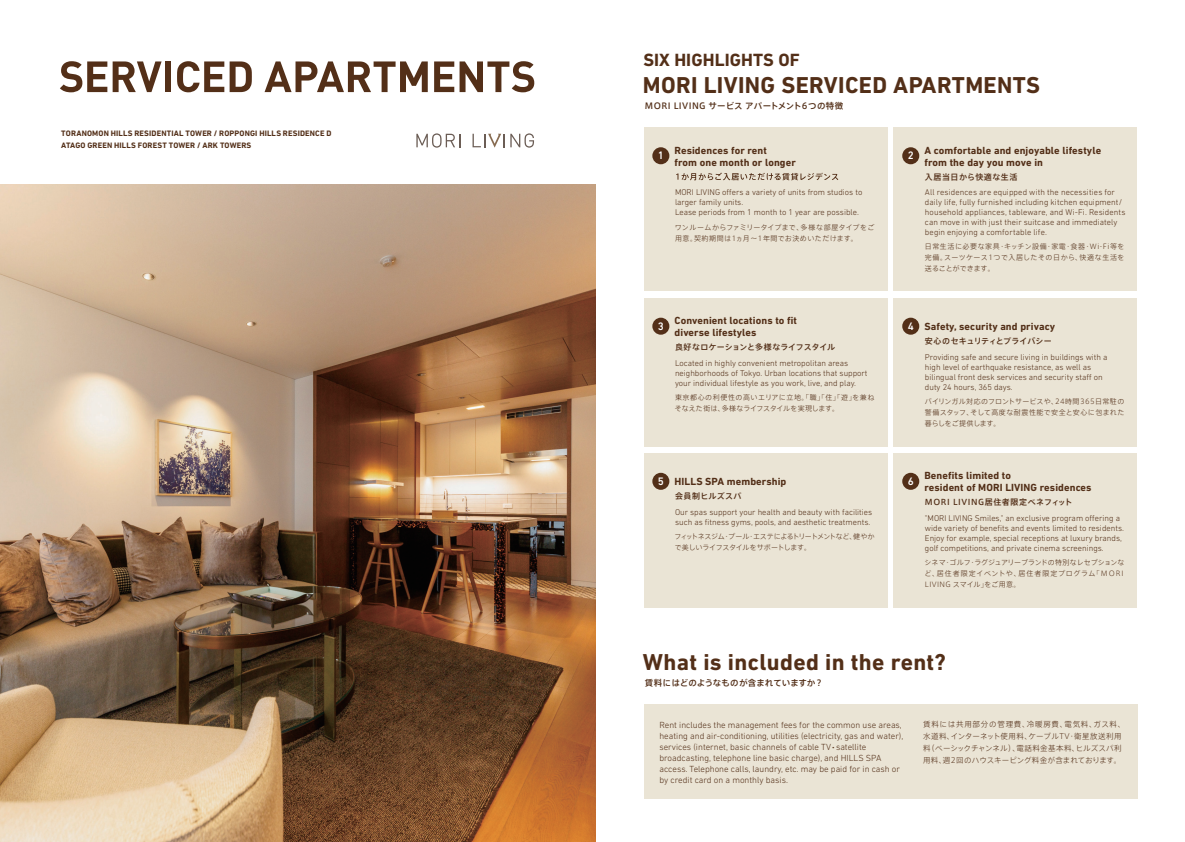
<style>
.page{position:relative;width:1185px;height:842px;background:#fff}
.page>*{position:absolute;margin:0;border:0;box-sizing:border-box;transform-origin:0 0}
.t1{font:700 23.4px "DIN Next LT Pro";letter-spacing:.015em;color:#532f18}
.t2{font:700 18px "DIN Next LT Pro";letter-spacing:.005em;color:#532f18}
.t3{font:500 11px "DIN Next LT Pro";color:#fff}
.t4{font:700 10.5px/12px "DIN Next LT Pro";letter-spacing:.01em;color:#532f18}
.t5{font:300 9px/11px "DIN Next LT Pro";color:#532f18}
.t6{font:300 8.5px/10px "DIN Next LT Pro";color:#532f18}
.t7{font:500 8.5px "Axis Std";letter-spacing:.05em;color:#532f18}
.t8{font:500 8.5px "Axis Std";letter-spacing:.02em;color:#532f18}
.t9{font:700 8px/12px "DIN Next LT Pro";letter-spacing:.015em;color:#532f18}
.t10{font:500 8px "Axis Std";letter-spacing:.005em;color:#532f18}
.t11{font:500 8px "Axis Std";letter-spacing:.075em;color:#532f18}
.t12{font:500 8px "Axis Std";letter-spacing:.065em;color:#532f18}
.t13{font:500 8px "Axis Std";letter-spacing:.035em;color:#532f18}
.t14{font:300 7.5px/12px "Axis Std";letter-spacing:.05em;color:#532f18}
.t15{font:300 7px/11px "Axis Std";letter-spacing:.04em;color:#532f18;text-align:justify}
.t16{font:300 7px/11px "Axis Std";letter-spacing:.06em;color:#532f18}
.t17{font:300 7px/11px "Axis Std";letter-spacing:-.05em;color:#532f18}
.s1{font-weight:500;font-size:11px;color:#fff}
.s2{font-family:"Koz Go Pr 6 N";font-weight:400}
</style>
<div class="page">
<svg style="left:416px;top:133px;width:45px;height:15px"></svg>
<svg style="left:472px;top:133px;width:62px;height:15px"></svg>
<svg style="left:60px;top:61px;width:47px;height:31px"></svg>
<svg style="left:113px;top:61px;width:49px;height:31px"></svg>
<div style="left:165px;top:61px;width:6px;height:31px;background:#532f18"></div>
<svg style="left:177px;top:61px;width:47px;height:31px"></svg>
<svg style="left:230px;top:61px;width:22px;height:31px"></svg>
<svg style="left:265px;top:61px;width:163px;height:31px"></svg>
<svg style="left:434px;top:61px;width:20px;height:31px"></svg>
<svg style="left:460px;top:61px;width:74px;height:31px"></svg>
<img style="left:0;top:184px;width:595px;height:658px">
<div style="left:644px;top:704px;width:493px;height:95px;background:#eae4d5"></div>
<div style="left:894px;top:128px;width:243px;height:163px;background:#eae4d5"></div>
<div style="left:644px;top:128px;width:243px;height:163px;background:#eae4d5"></div>
<div style="left:894px;top:298px;width:243px;height:148px;background:#eae4d5"></div>
<div style="left:644px;top:298px;width:243px;height:148px;background:#eae4d5"></div>
<div style="left:644px;top:453px;width:243px;height:154px;background:#eae4d5"></div>
<div style="left:894px;top:453px;width:243px;height:154px;background:#eae4d5"></div>
<svg style="left:676px;top:173px;width:162px;height:7px"></svg>
<div style="left:902px;top:147px;width:17px;height:17px;background:#532f18;border-radius:50%"></div>
<div style="left:652px;top:147px;width:17px;height:17px;background:#532f18;border-radius:50%"></div>
<div style="left:902px;top:473px;width:17px;height:17px;background:#532f18;border-radius:50%"></div>
<div style="left:652px;top:473px;width:17px;height:17px;background:#532f18;border-radius:50%"></div>
<div style="left:902px;top:318px;width:17px;height:17px;background:#532f18;border-radius:50%"></div>
<div style="left:652px;top:318px;width:17px;height:17px;background:#532f18;border-radius:50%"></div>
<p class="t9" style="left:61px;top:127px;width:272px">TORANOMON HILLS RESIDENTIAL TOWER / ROPPONGI HILLS RESIDENCE D<br>ATAGO GREEN HILLS FOREST TOWER / ARK TOWERS</p>
<h2 class="t2" style="left:643px;top:49px;width:158px">SIX HIGHLIGHTS OF</h2>
<h1 class="t1" style="left:643px;top:71px;width:399px">MORI LIVING SERVICED APARTMENTS</h1>
<p class="t7" style="left:645px;top:99px;width:200px">MORI LIVING サービス アパートメント6つの特徴</p>
<p class="t3" style="left:658px;top:149px;width:8px">1</p>
<p class="t4" style="left:674px;top:144px;width:123px">Residences for rent<br>from one month or longer</p>
<p class="t3" style="left:908px;top:149px;width:8px">2</p>
<p class="t4" style="left:924px;top:144px;width:178px">A comfortable and enjoyable lifestyle from the day you move in</p>
<p class="t12" style="left:925px;top:171px;width:94px">入居当日から快適な生活</p>
<p class="t6" style="left:675px;top:187px;width:189px">MORI LIVING offers a variety of units from studios to larger family units.<br>Lease periods from 1 month to 1 year are possible.</p>
<p class="t16" style="left:675px;top:221px;width:201px">ワンルームからファミリータイプまで、多様な部屋タイプをご用意。契約期間は1ヵ月～1年間でお決めいただけます。</p>
<p class="t6" style="left:925px;top:187px;width:202px">All residences are equipped with the necessities for daily life, fully furnished including kitchen equipment/ household appliances, tableware, and Wi-Fi. Residents can move in with just their suitcase and immediately begin enjoying a comfortable life.</p>
<p class="t15" style="left:925px;top:241px;width:201px">日常生活に必要な家具・キッチン設備・家電・食器・Wi-Fi等を完備。スーツケース1つで入居したその日から、快適な生活を送ることができます。</p>
<p class="t3" style="left:658px;top:320px;width:8px">3</p>
<p class="t4" style="left:674px;top:314px;width:124px">Convenient locations to fit diverse lifestyles</p>
<p class="t6" style="left:675px;top:358px;width:194px">Located in highly convenient metropolitan areas neighborhoods of Tokyo. Urban locations that support your individual lifestyle as you work, live, and play.</p>
<p class="t15" style="left:675px;top:392px;width:201px">東京都心の利便性の高いエリアに立地。「職」「住」「遊」を兼ねそなえた街は、多様なライフスタイルを実現します。</p>
<p class="t10" style="left:675px;top:341px;width:162px">良好なロケーションと多様なライフスタイル</p>
<p class="t3" style="left:908px;top:320px;width:8px">4</p>
<p class="t4" style="left:924px;top:320px;width:132px">Safety, security and privacy</p>
<p class="t6" style="left:925px;top:352px;width:184px">Providing safe and secure living in buildings with a high level of earthquake resistance, as well as bilingual front desk services and security staff on duty 24 hours, 365 days.</p>
<p class="t15" style="left:925px;top:396px;width:201px">バイリンガル対応のフロントサービスや、24時間365日常駐の警備スタッフ、そして高度な耐震性能で安全と安心に包まれた暮らしをご提供します。</p>
<p class="t10" style="left:925px;top:335px;width:128px">安心のセキュリティとプライバシー</p>
<p class="t4" style="left:658px;top:475px;width:130px"><span class="s1">5</span> HILLS SPA membership</p>
<p class="t6" style="left:675px;top:507px;width:199px">Our spas support your health and beauty with facilities such as fitness gyms, pools, and aesthetic treatments.</p>
<p class="t17" style="left:675px;top:531px;width:201px">フィットネスジム・プール・エステによるトリートメントなど、健やかで美しいライフスタイルをサポートします。</p>
<p class="t13" style="left:675px;top:490px;width:68px">会員制ヒルズスパ</p>
<p class="t3" style="left:908px;top:475px;width:8px">6</p>
<p class="t4" style="left:924px;top:469px;width:169px">Benefits limited to<br>resident of MORI LIVING residences</p>
<p class="t11" style="left:925px;top:496px;width:149px">MORI LIVING居住者限定ベネフィット</p>
<p class="t6" style="left:925px;top:513px;width:201px">"MORI LIVING Smiles," an exclusive program offering a wide variety of benefits and events limited to residents.<br>Enjoy for example, special receptions at luxury brands, golf competitions, and private cinema screenings.</p>
<p class="t15" style="left:924px;top:557px;width:201px">シネマ・ゴルフ・ラグジュアリーブランドの特別なレセプションなど、居住者限定イベントや、居住者限定プログラム「MORI LIVING スマイル」をご用意。</p>
<h1 class="t1" style="left:643px;top:648px;width:304px">What is included in the rent?</h1>
<p class="t8" style="left:645px;top:676px;width:180px">賃料にはどのようなものが含まれていますか？</p>
<p class="t5" style="left:659px;top:719px;width:245px">Rent includes the management fees for the common use areas, heating and air-conditioning, utilities (electricity, gas and water), services (internet, basic channels of cable TV<span class="s2">･</span>satellite broadcasting, telephone line basic charge), and HILLS SPA access. Telephone calls, laundry, etc. may be paid for in cash or by credit card on a monthly basis.</p>
<p class="t14" style="left:923px;top:717px;width:204px">賃料には共用部分の管理費、冷暖房費、電気料、ガス料、水道料、インターネット使用料、ケーブルTV・衛星放送利用料（ベーシックチャンネル）、電話料金基本料、ヒルズスパ利用料、週2回のハウスキーピング料金が含まれております。</p>
</div>
